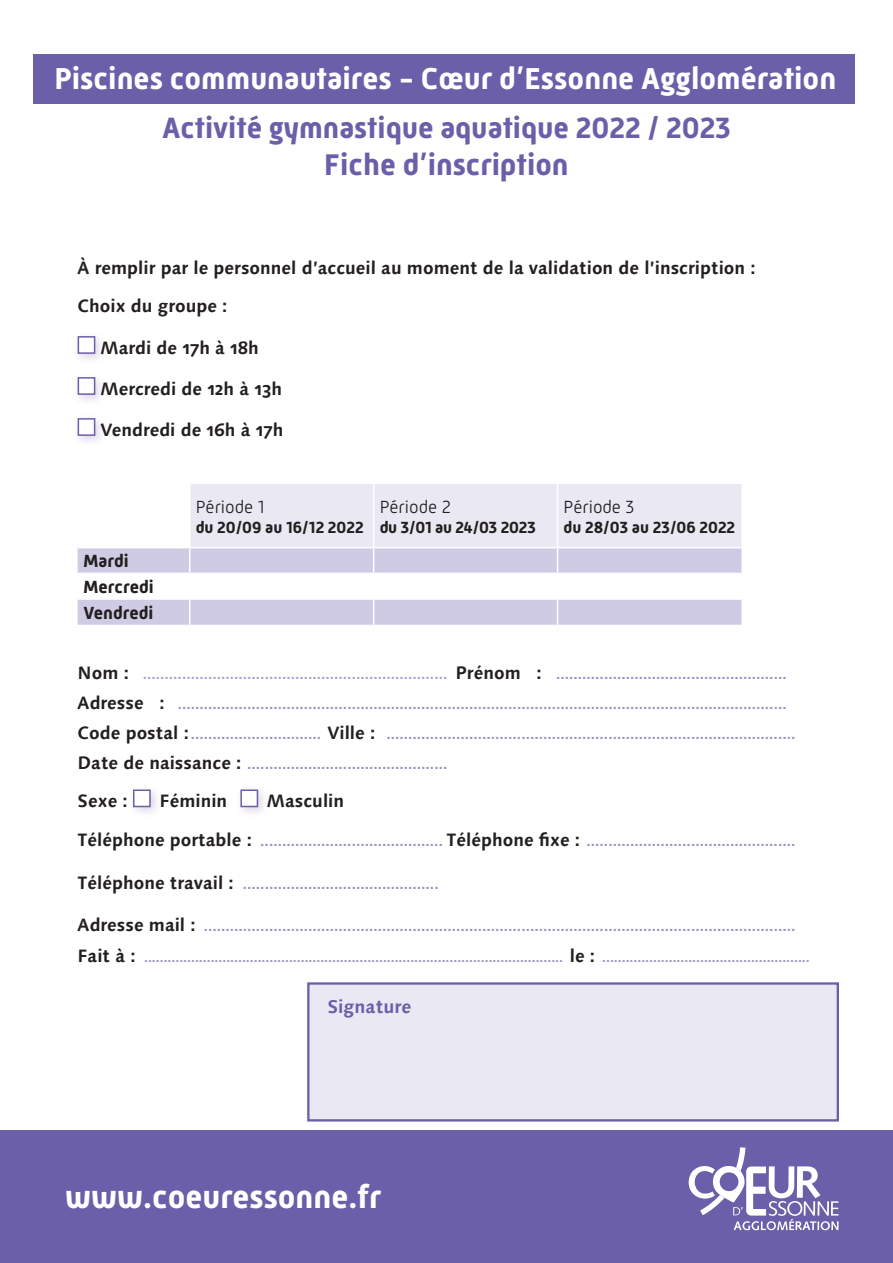
<style>
.page{position:relative;width:893px;height:1263px;background:#fff}
.page>*{position:absolute;margin:0;border:0;box-sizing:border-box;transform-origin:0 0}
.t1{font:700 32.7px "Mic 32 New";color:#fff}
.t2{font:700 30.9px "Mic 32 New";color:#fff}
.t3{font:700 30.6px "Mic 32 New";color:#6c5fa9}
.t4{font:700 30px "Mic 32 New";color:#6c5fa9}
.t5{font:700 18.6px "Linotype Syntax Os F";color:#6c5fa9}
.t6{font:700 18px/37.5px "Linotype Syntax Os F";color:#231f20}
.t7{font:300 18px "Mic 32 New";color:#231f20}
.t8{font:700 18px/25.7px "Mic 32 New";color:#231f20}
.t9{font:700 16.5px "Mic 32 New";color:#231f20}
.t10{font:700 15px/30px "Linotype Syntax Os F";color:#9c92c6}
.t11{font:700 13.5px "Linotype Syntax Os F";color:#9c92c6}
.s1{font-size:18px;color:#231f20}
.s2{color:#a9a1ce}
</style>
<div class="page">
<div style="left:72px;top:331px;width:34px;height:34px;background:#9674b3;opacity:.3"></div>
<div style="left:78px;top:336px;width:17px;height:18px;background:#fff;border:2px solid #6c5fa9"></div>
<div style="left:72px;top:372px;width:34px;height:34px;background:#9674b3;opacity:.3"></div>
<div style="left:78px;top:377px;width:17px;height:18px;background:#fff;border:2px solid #6c5fa9"></div>
<div style="left:72px;top:413px;width:34px;height:34px;background:#9674b3;opacity:.3"></div>
<div style="left:78px;top:418px;width:17px;height:18px;background:#fff;border:2px solid #6c5fa9"></div>
<svg style="left:78px;top:548px;width:111px;height:77px;fill:#cfcbe4"></svg>
<hr style="left:78px;top:573px;width:112px;height:1px;background:#fff">
<hr style="left:78px;top:598px;width:112px;height:2px;background:#fff">
<svg style="left:189px;top:484px;width:552px;height:141px"></svg>
<div style="left:128px;top:784px;width:34px;height:34px;background:#9674b3;opacity:.3"></div>
<div style="left:133px;top:789px;width:18px;height:18px;background:#fff;border:2px solid #6c5fa9"></div>
<div style="left:235px;top:784px;width:34px;height:34px;background:#9674b3;opacity:.3"></div>
<div style="left:240px;top:789px;width:18px;height:18px;background:#fff;border:2px solid #6c5fa9"></div>
<div style="left:307px;top:982px;width:532px;height:139px;background:#eae9f3;border:2px solid #6c5fa9"></div>
<div style="left:34px;top:55px;width:821px;height:49px;background:#6c5fa9"></div>
<div style="left:0;top:1130px;width:893px;height:133px;background:#6c5fa9"></div>
<svg style="left:689px;top:1147px;width:149px;height:83px"></svg>
<h2 class="t2" style="left:54px;top:61px;width:783px">Piscines communautaires - Cœur d’Essonne Agglomération</h2>
<h3 class="t4" style="left:162px;top:111px;width:570px">Activité gymnastique aquatique 2022 / 2023</h3>
<h3 class="t3" style="left:324px;top:147px;width:246px">Fiche d’inscription</h3>
<p class="t6" style="left:78px;top:249px;width:680px">À remplir par le personnel d’accueil au moment de la validation de l’inscription :<br>Choix du groupe :</p>
<p class="t6" style="left:101px;top:329px;width:160px">Mardi de 17h à 18h</p>
<p class="t6" style="left:101px;top:370px;width:183px">Mercredi de 12h à 13h</p>
<p class="t6" style="left:101px;top:411px;width:184px">Vendredi de 16h à 17h</p>
<p class="t8" style="left:84px;top:548px;width:72px">Mardi<br>Mercredi<br>Vendredi</p>
<p class="t7" style="left:196px;top:496px;width:70px">Période 1</p>
<p class="t9" style="left:196px;top:517px;width:169px">du 20/09 au 16/12 2022</p>
<p class="t7" style="left:380px;top:496px;width:73px">Période 2</p>
<p class="t9" style="left:380px;top:517px;width:158px">du 3/01 au 24/03 2023</p>
<p class="t7" style="left:564px;top:496px;width:72px">Période 3</p>
<p class="t9" style="left:564px;top:517px;width:173px">du 28/03 au 23/06 2022</p>
<p class="t10" style="left:78px;top:658px;width:719px"><span class="s1">Nom :</span> <span class="s2">......................................................................</span> <span class="s1">Prénom :</span> .....................................................<br><span class="s1">Adresse :</span> ............................................................................................................................................<br><span class="s1">Code postal :</span>.............................. <span class="s1">Ville :</span> ..............................................................................................<br><span class="s1">Date de naissance :</span> ..............................................</p>
<p class="t6" style="left:78px;top:782px;width:52px">Sexe :</p>
<p class="t6" style="left:160px;top:782px;width:69px">Féminin</p>
<p class="t6" style="left:267px;top:782px;width:79px">Masculin</p>
<p class="t10" style="left:78px;top:825px;width:719px"><span class="s1">Téléphone portable :</span> .......................................... <span class="s1">Téléphone fixe :</span> ................................................</p>
<p class="t10" style="left:78px;top:868px;width:363px"><span class="s1">Téléphone travail :</span> .............................................</p>
<p class="t10" style="left:78px;top:911px;width:719px"><span class="s1">Adresse mail :</span> ........................................................................................................................................</p>
<p class="t11" style="left:78px;top:949px;width:734px"><span class="s1">Fait à :</span> ........................................................................................................... <span class="s1">le :</span> .....................................................</p>
<p class="t5" style="left:327px;top:994px;width:86px">Signature</p>
<h1 class="t1" style="left:65px;top:1178px;width:318px">www.coeuressonne.fr</h1>
</div>
